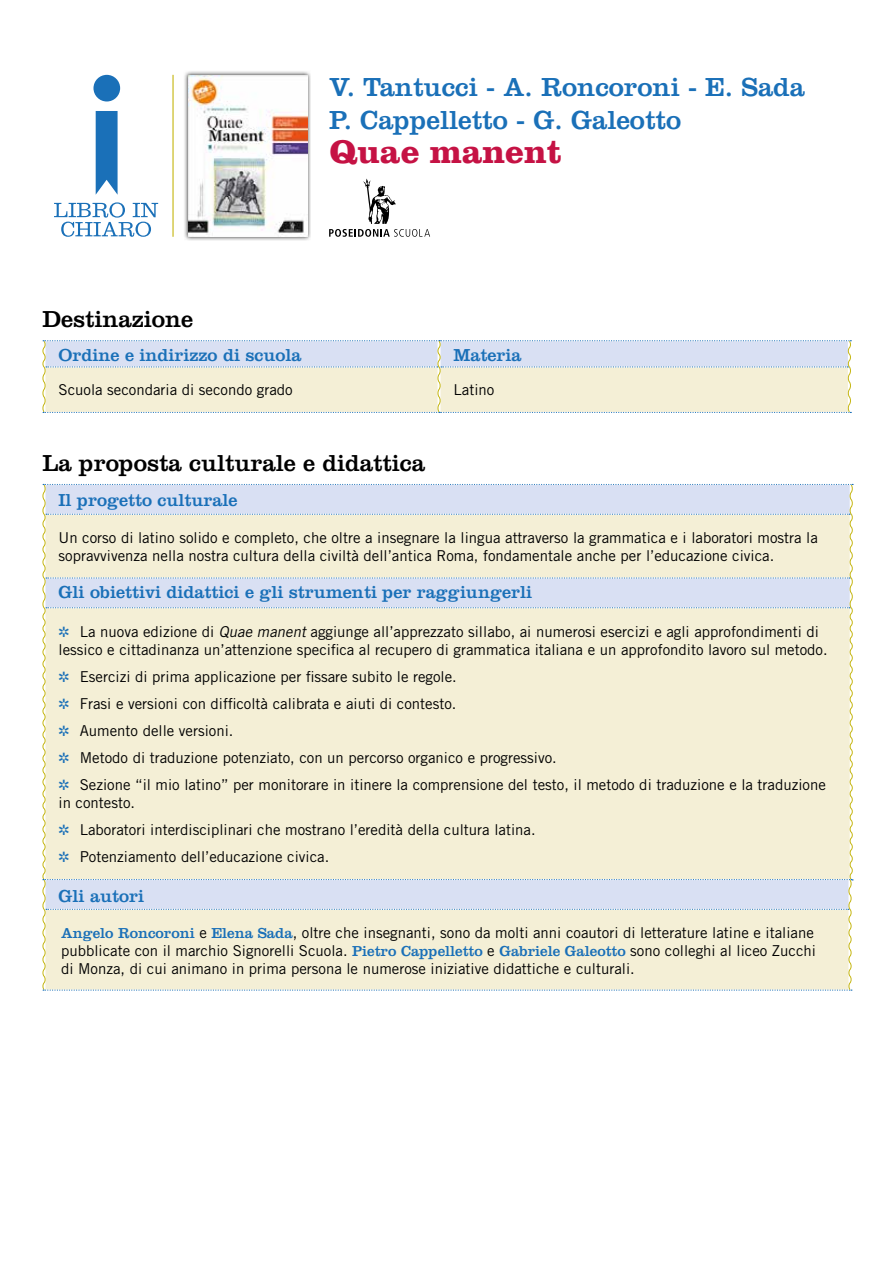
<style>
.page{position:relative;width:893px;height:1263px;background:#fff}
.page>*{position:absolute;margin:0;border:0;box-sizing:border-box;transform-origin:0 0}
.t1{font:700 33.9px "Clarendon";color:#c51244}
.t2{font:27.15px/32.5px "Clarendon";color:#1a70b8}
.t3{font:24px "Clarendon";color:#000}
.t4{font:18px "Clarendon";color:#1a70b8}
.t5{font:15px/27px "Trade Gothic LT Std";color:#000}
.s1{color:#1a70b8}
.s2{font-style:italic}
.s3{font-family:"Clarendon";color:#1a70b8}
</style>
<div class="page">
<hr style="left:172px;top:75px;width:2px;height:162px;background:#c5b612">
<svg style="left:96px;top:111px;width:22px;height:84px;background:#337fbf"></svg>
<div style="left:93px;top:75px;width:27px;height:26px;background:#1a70b8;border-radius:50%"></div>
<svg style="left:54px;top:202px;width:104px;height:35px"></svg>
<div style="left:183px;top:70px;width:128px;height:171px;background:#000;opacity:.75"></div>
<img style="left:188px;top:75px;width:119px;height:162px">
<svg style="left:329px;top:179px;width:101px;height:58px"></svg>
<svg style="left:42px;top:340px;width:810px;height:73px;background:#e7e8e0"></svg>
<svg style="left:42px;top:484px;width:812px;height:507px;background:#eeebda"></svg>
<h3 class="t3" style="left:43px;top:305px;width:152px">Destinazione</h3>
<h2 class="t2" style="left:329px;top:70px;width:477px">V. Tantucci - A. Roncoroni - E. Sada<br>P. Cappelletto - G. Galeotto</h2>
<h1 class="t1" style="left:329px;top:131px;width:234px">Quae manent</h1>
<p class="t4" style="left:59px;top:344px;width:244px">Ordine e indirizzo di scuola</p>
<p class="t4" style="left:454px;top:344px;width:70px">Materia</p>
<p class="t5" style="left:59px;top:376px;width:236px">Scuola secondaria di secondo grado</p>
<p class="t5" style="left:454px;top:376px;width:42px">Latino</p>
<h3 class="t3" style="left:43px;top:449px;width:384px">La proposta culturale e didattica</h3>
<p class="t4" style="left:59px;top:490px;width:181px">Il progetto culturale</p>
<p class="t5" style="left:59px;top:528px;width:761px;line-height:18px">Un corso di latino solido e completo, che oltre a insegnare la lingua attraverso la grammatica e i laboratori mostra la sopravvivenza nella nostra cultura della civiltà dell’antica Roma, fondamentale anche per l’educazione civica.</p>
<p class="t4" style="left:59px;top:582px;width:475px">Gli obiettivi didattici e gli strumenti per raggiungerli</p>
<p class="t5" style="left:59px;top:622px;width:771px;line-height:18px"><span class="s1">✲</span> La nuova edizione di <span class="s2">Quae manent</span> aggiunge all’apprezzato sillabo, ai numerosi esercizi e agli approfondimenti di lessico e cittadinanza un’attenzione specifica al recupero di grammatica italiana e un approfondito lavoro sul metodo.</p>
<p class="t5" style="left:59px;top:663px;width:769px"><span class="s1">✲</span> Esercizi di prima applicazione per fissare subito le regole.<br><span class="s1">✲</span> Frasi e versioni con difficoltà calibrata e aiuti di contesto.<br><span class="s1">✲</span> Aumento delle versioni.<br><span class="s1">✲</span> Metodo di traduzione potenziato, con un percorso organico e progressivo.<br><span class="s1">✲</span> Sezione “il mio latino” per monitorare in itinere la comprensione del testo, il metodo di traduzione e la traduzione</p>
<p class="t5" style="left:59px;top:789px;width:479px">in contesto.<br><span class="s1">✲</span> Laboratori interdisciplinari che mostrano l’eredità della cultura latina. <span class="s1">✲</span> Potenziamento dell’educazione civica.</p>
<p class="t4" style="left:59px;top:885px;width:87px">Gli autori</p>
<p class="t5" style="left:61px;top:923px;width:757px;line-height:18px"><span class="s3">Angelo Roncoroni</span> e <span class="s3">Elena Sada</span>, oltre che insegnanti, sono da molti anni coautori di letterature latine e italiane pubblicate con il marchio Signorelli Scuola. <span class="s3">Pietro Cappelletto</span> e <span class="s3">Gabriele Galeotto</span> sono colleghi al liceo Zucchi di Monza, di cui animano in prima persona le numerose iniziative didattiche e culturali.</p>
</div>
